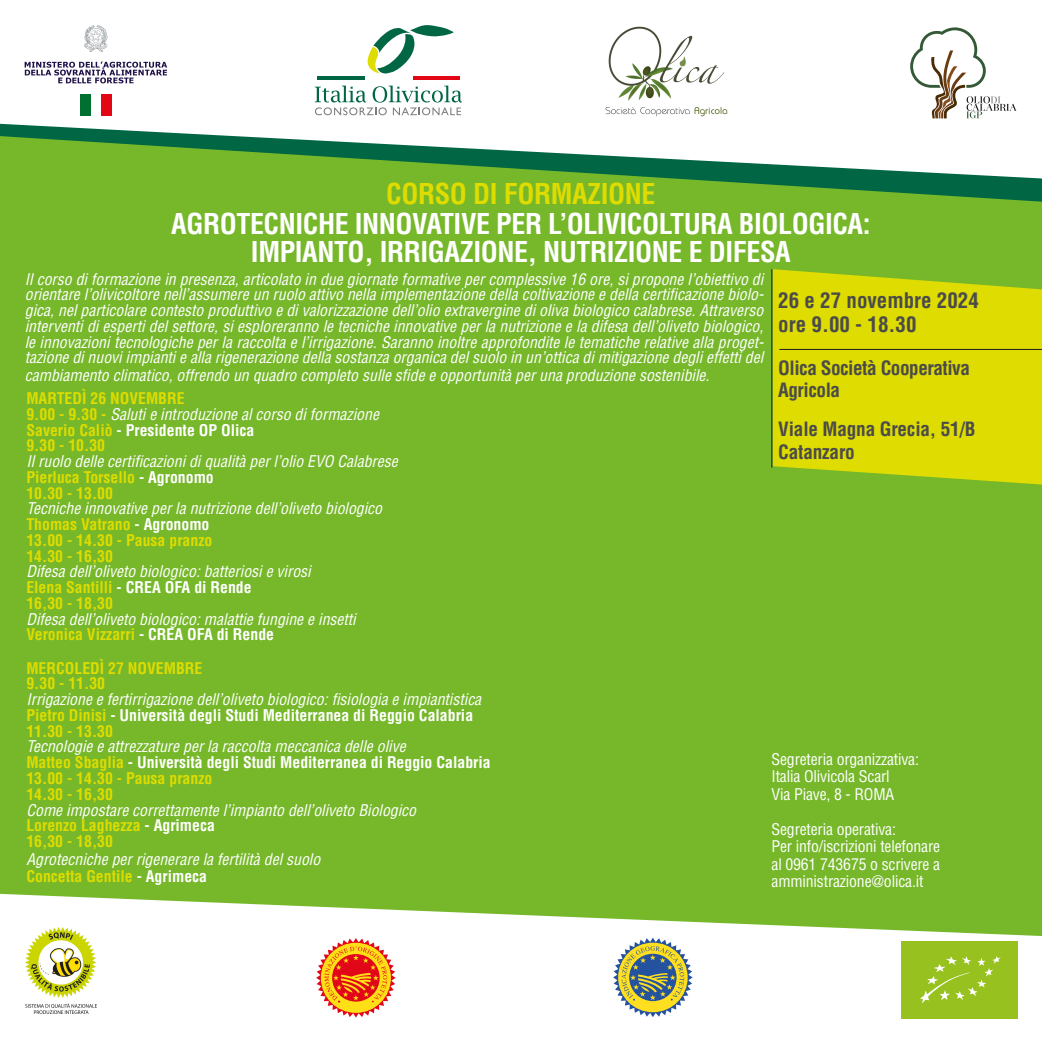
<style>
.page{position:relative;width:1042px;height:1042px;background:#fff}
.page>*{position:absolute;margin:0;border:0;box-sizing:border-box;transform-origin:0 0}
.t1{font:700 condensed 28px "Helvetica";letter-spacing:-.015em;color:#fff}
.t2{font:700 condensed 28px "Helvetica";letter-spacing:-.015em;color:#dedc00}
.t3{font:700 condensed 21px "Helvetica";color:#4b4b4a}
.t4{font:700 condensed 19.25px "Helvetica";letter-spacing:-.025em;color:#4b4b4a}
.t5{font:italic condensed 15.75px/15.8px "Helvetica";color:#fff;text-align:justify}
.t6{font:700 condensed 15.75px "Helvetica";color:#dedc00}
.t7{font:700 condensed 15.75px "Helvetica";color:#fff}
.t8{font:condensed 15.75px "Helvetica";letter-spacing:-.01em;color:#fff}
.s1{font-weight:700;font-style:normal;color:#dedc00}
.s2{color:#dedc00}
.s3{color:#fff}
</style>
<div class="page">
<div style="left:0;top:136px;width:1042px;height:758px;background:#76b82a"></div>
<svg style="left:773px;top:269px;width:269px;height:215px;background:#d4d803"></svg>
<hr style="left:771px;top:269px;width:1px;height:199px;background:#1d1d1b">
<hr style="left:779px;top:349px;width:263px;height:1px;background:#1d1d1b">
<svg style="left:5px;top:894px;width:1037px;height:125px"></svg>
<svg style="left:316px;top:938px;width:80px;height:79px"></svg>
<svg style="left:613px;top:937px;width:79px;height:80px"></svg>
<div style="left:901px;top:941px;width:116px;height:78px;background:#96c11f"></div>
<svg style="left:920px;top:956px;width:81px;height:47px"></svg>
<img style="left:26px;top:927px;width:71px;height:87px">
<svg style="left:84px;top:25px;width:24px;height:27px"></svg>
<div style="left:101px;top:94px;width:11px;height:21px;background:#e30614"></div>
<div style="left:80px;top:94px;width:11px;height:21px;background:#007031"></div>
<svg style="left:25px;top:62px;width:142px;height:21px"></svg>
<hr style="left:317px;top:77px;width:48px;height:3px;background:#064">
<hr style="left:412px;top:77px;width:48px;height:3px;background:#e30614">
<svg style="left:367px;top:25px;width:86px;height:49px"></svg>
<svg style="left:315px;top:86px;width:147px;height:29px"></svg>
<svg style="left:910px;top:27px;width:106px;height:91px"></svg>
<img style="left:605px;top:26px;width:123px;height:91px">
<p class="t2" style="left:386px;top:177px;width:271px">CORSO DI FORMAZIONE</p>
<p class="t1" style="left:171px;top:207px;width:701px">AGROTECNICHE INNOVATIVE PER L’OLIVICOLTURA BIOLOGICA:</p>
<p class="t1" style="left:251px;top:235px;width:541px">IMPIANTO, IRRIGAZIONE, NUTRIZIONE E DIFESA</p>
<p class="t3" style="left:778px;top:287px;width:202px">26 e 27 novembre 2024</p>
<p class="t3" style="left:778px;top:312px;width:140px">ore 9.00 - 18.30</p>
<p class="t4" style="left:778px;top:356px;width:193px">Olica Società Cooperativa</p>
<p class="t4" style="left:778px;top:379px;width:63px">Agricola</p>
<p class="t4" style="left:778px;top:417px;width:199px">Viale Magna Grecia, 51/B</p>
<p class="t4" style="left:778px;top:440px;width:78px">Catanzaro</p>
<p class="t5" style="left:25px;top:271px;width:740px">Il corso di formazione in presenza, articolato in due giornate formative per complessive 16 ore, si propone l’obiettivo di orientare l’olivicoltore nell’assumere un ruolo attivo nella implementazione della coltivazione e della certificazione biolo&shy;gica, nel particolare contesto produttivo e di valorizzazione dell’olio extravergine di oliva biologico calabrese. Attraverso interventi di esperti del settore, si esploreranno le tecniche innovative per la nutrizione e la difesa dell’oliveto biologico, le innovazioni tecnologiche per la raccolta e l’irrigazione. Saranno inoltre approfondite le tematiche relative alla proget&shy;tazione di nuovi impianti e alla rigenerazione della sostanza organica del suolo in un’ottica di mitigazione degli effetti del</p>
<p class="t5" style="left:25px;top:367px;width:686px">cambiamento climatico, offrendo un quadro completo sulle sfide e opportunità per una produzione sostenibile.</p>
<p class="t6" style="left:26px;top:389px;width:160px">MARTEDÌ 26 NOVEMBRE</p>
<p class="t5" style="left:26px;top:406px;width:354px"><span class="s1">9.00 - 9.30 -</span> Saluti e introduzione al corso di formazione</p>
<p class="t7" style="left:26px;top:420px;width:229px"><span class="s2">Saverio Caliò</span> - Presidente OP Olica</p>
<p class="t6" style="left:26px;top:436px;width:80px">9.30 - 10.30</p>
<p class="t5" style="left:26px;top:453px;width:373px">Il ruolo delle certificazioni di qualità per l’olio EVO Calabrese</p>
<p class="t6" style="left:26px;top:468px;width:189px">Pierluca Torsello <span class="s3">- Agronomo</span></p>
<p class="t6" style="left:26px;top:483px;width:88px">10.30 - 13.00</p>
<p class="t5" style="left:26px;top:500px;width:357px">Tecniche innovative per la nutrizione dell’oliveto biologico</p>
<p class="t6" style="left:26px;top:515px;width:185px">Thomas Vatrano <span class="s3">- Agronomo</span></p>
<p class="t6" style="left:26px;top:531px;width:187px">13.00 - 14.30 - Pausa pranzo</p>
<p class="t6" style="left:26px;top:546px;width:88px">14.30 - 16,30</p>
<p class="t5" style="left:26px;top:563px;width:286px">Difesa dell’oliveto biologico: batteriosi e virosi</p>
<p class="t7" style="left:26px;top:578px;width:227px"><span class="s2">Elena Santilli</span> - CREA OFA di Rende</p>
<p class="t6" style="left:26px;top:594px;width:88px">16,30 - 18,30</p>
<p class="t5" style="left:26px;top:611px;width:331px">Difesa dell’oliveto biologico: malattie fungine e insetti</p>
<p class="t6" style="left:26px;top:625px;width:249px">Veronica Vizzarri <span class="s3">- CREA OFA di Rende</span></p>
<p class="t6" style="left:26px;top:658px;width:177px">MERCOLEDÌ 27 NOVEMBRE</p>
<p class="t6" style="left:26px;top:674px;width:80px">9.30 - 11.30</p>
<p class="t5" style="left:26px;top:691px;width:456px">Irrigazione e fertirrigazione dell’oliveto biologico: fisiologia e impiantistica</p>
<p class="t7" style="left:26px;top:706px;width:448px"><span class="s2">Pietro Dinisi</span> - Università degli Studi Mediterranea di Reggio Calabria</p>
<p class="t6" style="left:26px;top:721px;width:88px">11.30 - 13.30</p>
<p class="t5" style="left:26px;top:738px;width:381px">Tecnologie e attrezzature per la raccolta meccanica delle olive</p>
<p class="t7" style="left:26px;top:753px;width:466px"><span class="s2">Matteo Sbaglia</span> - Università degli Studi Mediterranea di Reggio Calabria</p>
<p class="t6" style="left:26px;top:769px;width:187px">13.00 - 14.30 - Pausa pranzo</p>
<p class="t6" style="left:26px;top:784px;width:88px">14.30 - 16,30</p>
<p class="t5" style="left:26px;top:801px;width:391px">Come impostare correttamente l’impianto dell’oliveto Biologico</p>
<p class="t6" style="left:26px;top:816px;width:190px">Lorenzo Laghezza <span class="s3">- Agrimeca</span></p>
<p class="t6" style="left:26px;top:832px;width:88px">16,30 - 18,30</p>
<p class="t5" style="left:26px;top:850px;width:295px">Agrotecniche per rigenerare la fertilità del suolo</p>
<p class="t6" style="left:26px;top:867px;width:182px">Concetta Gentile <span class="s3">- Agrimeca</span></p>
<p class="t8" style="left:771px;top:749px;width:149px">Segreteria organizzativa:</p>
<p class="t8" style="left:771px;top:767px;width:120px">Italia Olivicola Scarl</p>
<p class="t8" style="left:771px;top:784px;width:124px">Via Piave, 8 - ROMA</p>
<p class="t8" style="left:771px;top:819px;width:126px">Segreteria operativa:</p>
<p class="t8" style="left:771px;top:837px;width:170px">Per info/iscrizioni telefonare</p>
<p class="t8" style="left:771px;top:854px;width:170px">al 0961 743675 o scrivere a</p>
<p class="t8" style="left:771px;top:872px;width:153px">amministrazione@olica.it</p>
</div>
